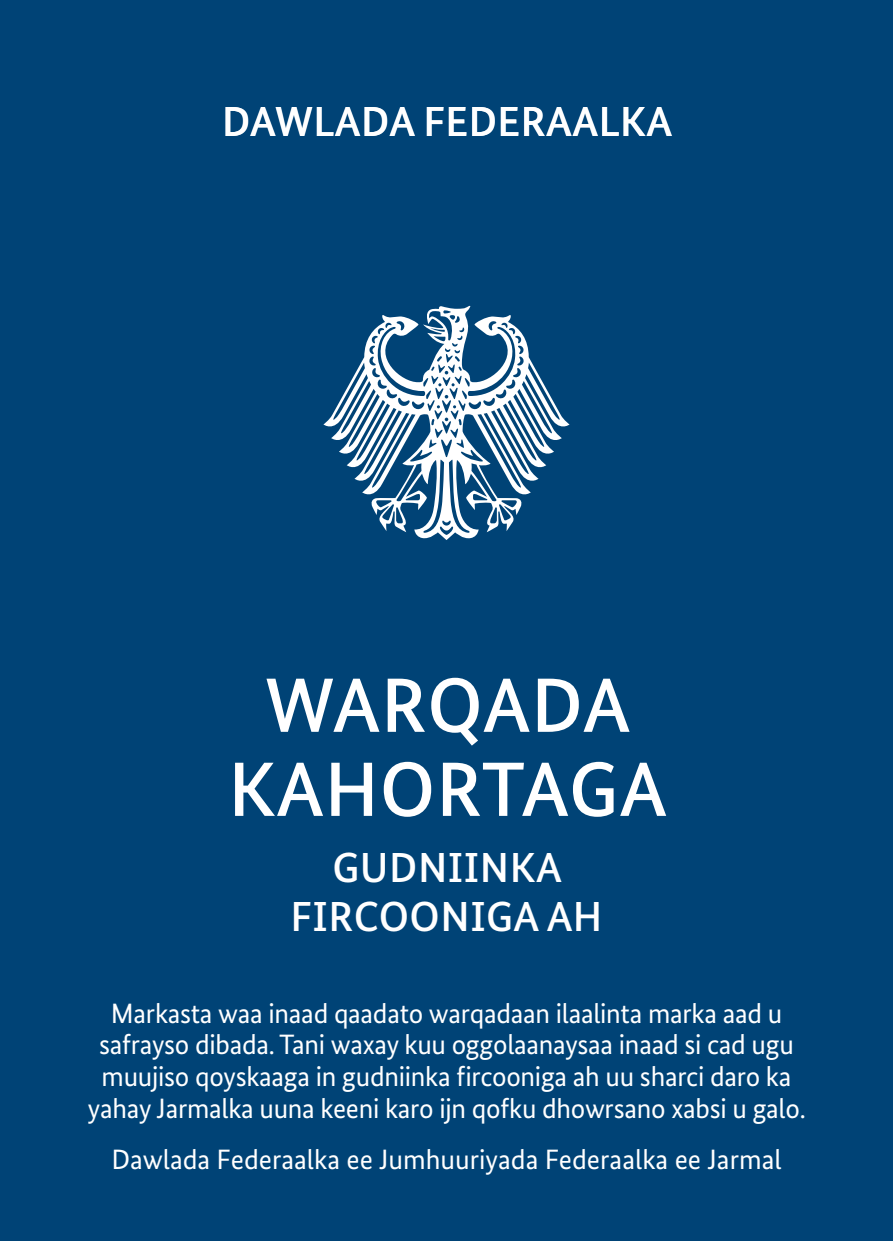
<style>
.page{position:relative;width:893px;height:1241px;background:#fff}
.page>*{position:absolute;margin:0;border:0;box-sizing:border-box;transform-origin:0 0}
.t1{font:500 77px/84px "Bundes Sans";letter-spacing:.01em;color:#fff;text-align:center}
.t2{font:500 42px/49px "Bundes Sans";letter-spacing:.01em;color:#fff;text-align:center}
.t3{font:28px/31.5px "Bundes Sans";letter-spacing:-.01em;color:#fff;text-align:center}
</style>
<div class="page">
<div style="left:0;top:0;width:893px;height:1240px;background:#004376"></div>
<svg style="left:323px;top:306px;width:246px;height:234px"></svg>
<p class="t2" style="left:222px;top:96px;width:452px">DAWLADA FEDERAALKA</p>
<p class="t1" style="left:228px;top:662px;width:440px">WARQADA<br>KAHORTAGA</p>
<p class="t2" style="left:290px;top:843px;width:313px">GUDNIINKA<br>FIRCOONIGA AH</p>
<p class="t3" style="left:88px;top:997px;width:719px">Markasta waa inaad qaadato warqadaan ilaalinta marka aad u safrayso dibada. Tani waxay kuu oggolaanaysaa inaad si cad ugu muujiso qoyskaaga in gudniinka fircooniga ah uu sharci daro ka yahay Jarmalka uuna keeni karo ijn qofku dhowrsano xabsi u galo.</p>
<p class="t3" style="left:111px;top:1142px;width:672px">Dawlada Federaalka ee Jumhuuriyada Federaalka ee Jarmal</p>
</div>
